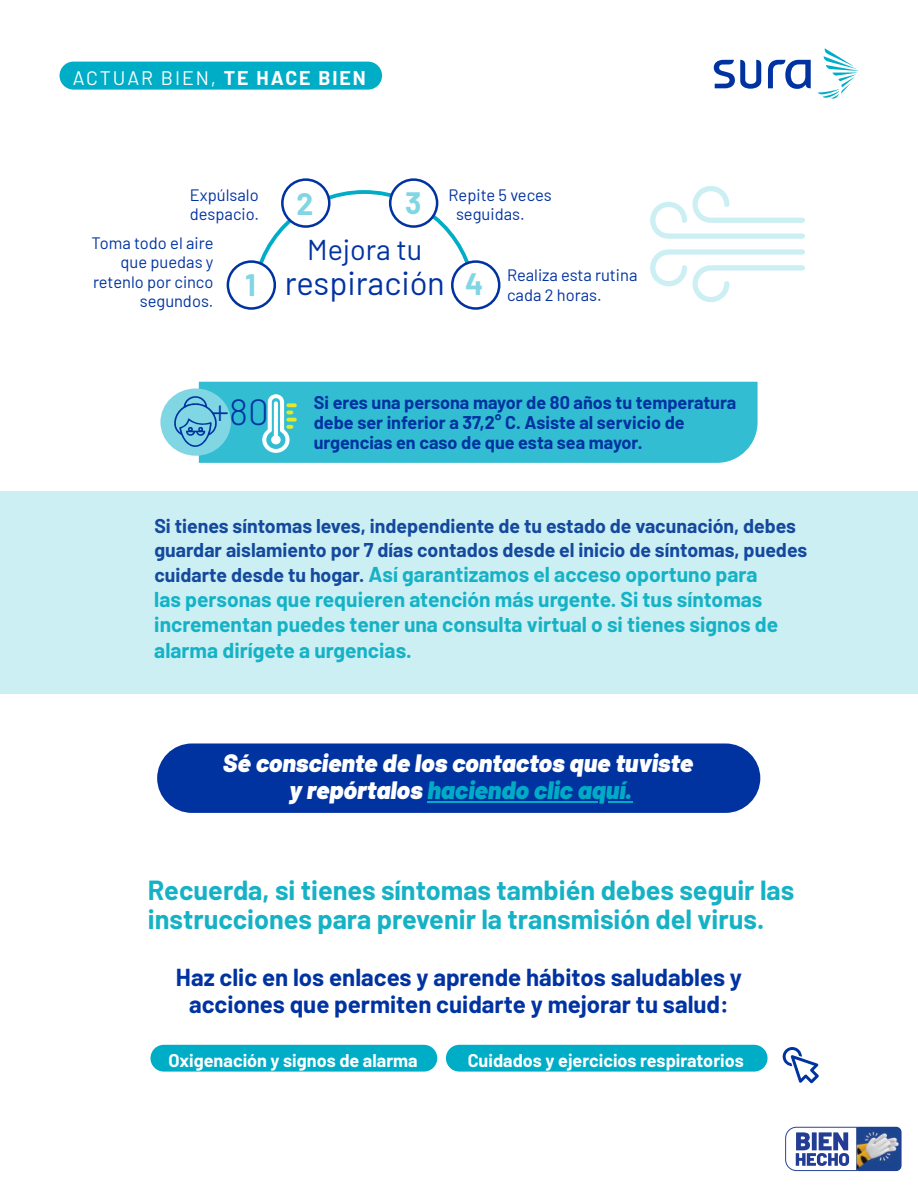
<style>
.page{position:relative;width:918px;height:1188px;background:#fff}
.page>*{position:absolute;margin:0;border:0;box-sizing:border-box;transform-origin:0 0}
.t1{font:32.7px "Barlow";color:#0033a1}
.t2{font:700 30.15px "Barlow";color:#80d6e3}
.t3{font:28.65px "Barlow";color:#0033a1}
.t4{font:700 27px/28.5px "Barlow";color:#15b2c6}
.t5{font:italic 900 25.05px/27.2px "Barlow";color:#fff;text-align:center}
.t6{font:700 24px/27px "Barlow";color:#0033a1;text-align:center}
.t7{font:700 21px/25.2px "Barlow";color:#15b2c6}
.t8{font:700 19.5px/23.4px "Barlow";color:#14499d}
.t9{font:19.5px "Barlow";letter-spacing:.1em;color:#fff}
.t10{font:700 18px/20.1px "Barlow";color:#0033a1}
.t11{font:700 18px "Barlow";color:#fff}
.t12{font:16.5px/19.5px "Barlow";color:#0033a1}
.s1{font-weight:700}
.s2{font-weight:700;font-size:30.15px;color:#80d6e3}
.s3{font-weight:300;font-size:36.75px}
.s4{font-size:19.5px;color:#14499d}
.s5{color:#00acc5}
</style>
<div class="page">
<svg style="left:818px;top:48px;width:40px;height:51px"></svg>
<svg style="left:714px;top:60px;width:47px;height:29px"></svg>
<svg style="left:768px;top:60px;width:43px;height:29px"></svg>
<div style="left:60px;top:62px;width:322px;height:28px;background:#00adc7;border-radius:14px"></div>
<div style="left:0;top:491px;width:918px;height:202px;background:#cceff4"></div>
<div style="left:446px;top:1045px;width:322px;height:27px;background:#00adc7;border-radius:13px"></div>
<div style="left:150px;top:1045px;width:287px;height:27px;background:#00adc7;border-radius:13px"></div>
<svg style="left:782px;top:1047px;width:37px;height:37px"></svg>
<div style="left:199px;top:382px;width:559px;height:81px;background:#33bdd2"></div>
<div style="left:160px;top:388px;width:71px;height:68px;background:#80d6e3;border-radius:50%"></div>
<svg style="left:174px;top:396px;width:43px;height:51px"></svg>
<svg style="left:262px;top:394px;width:35px;height:59px"></svg>
<svg style="left:650px;top:186px;width:155px;height:53px"></svg>
<svg style="left:650px;top:249px;width:155px;height:54px"></svg>
<svg style="left:256px;top:188px;width:215px;height:118px"></svg>
<div style="left:228px;top:262px;width:47px;height:46px;background:#fff;border-radius:50%"></div>
<div style="left:227px;top:260px;width:49px;height:50px;border:3px solid #0033a1;border-radius:50%"></div>
<div style="left:452px;top:262px;width:47px;height:46px;background:#fff;border-radius:50%"></div>
<div style="left:451px;top:260px;width:49px;height:50px;border:3px solid #0033a1;border-radius:50%"></div>
<div style="left:282px;top:180px;width:47px;height:47px;background:#fff;border-radius:50%"></div>
<div style="left:281px;top:178px;width:50px;height:50px;border:3px solid #0033a1;border-radius:50%"></div>
<div style="left:390px;top:180px;width:47px;height:47px;background:#fff;border-radius:50%"></div>
<div style="left:389px;top:178px;width:49px;height:50px;border:3px solid #0033a1;border-radius:50%"></div>
<svg style="left:785px;top:1127px;width:117px;height:44px"></svg>
<img style="left:857px;top:1128px;width:43px;height:42px">
<div style="left:157px;top:743px;width:603px;height:70px;background:#0033a0;border-radius:35px"></div>
<hr style="left:427px;top:802px;width:170px;height:1px;background:#00acc5">
<svg style="left:608px;top:802px;width:25px;height:1px"></svg>
<p class="t9" style="left:73px;top:64px;width:295px">ACTUAR BIEN, <span class="s1">TE HACE BIEN</span></p>
<p class="t12" style="left:456px;top:184px;width:97px;text-indent:-8px">Repite 5 veces seguidas.</p>
<p class="t12" style="left:190px;top:184px;width:71px">Expúlsalo despacio.</p>
<p class="t12" style="left:92px;top:232px;width:123px;text-align:right">Toma todo el aire que puedas y retenlo por cinco segundos.</p>
<h2 class="t2" style="left:296px;top:182px;width:18px">2</h2>
<h2 class="t2" style="left:405px;top:180px;width:18px">3</h2>
<h3 class="t3" style="left:307px;top:229px;width:117px">Mejora tu</h3>
<h1 class="t1" style="left:245px;top:260px;width:240px"><span class="s2">1</span> respiración <span class="s2">4</span></h1>
<p class="t12" style="left:507px;top:264px;width:132px">Realiza esta rutina cada 2 horas.</p>
<p class="t10" style="left:314px;top:391px;width:424px;text-indent:-103px"><span class="s3">+80</span> Si eres una persona mayor de 80 años tu temperatura debe ser inferior a 37,2° C. Asiste al servicio de urgencias en caso de que esta sea mayor.</p>
<p class="t8" style="left:154px;top:513px;width:654px">Si tienes síntomas leves, independiente de tu estado de vacunación, debes guardar aislamiento por 7 días contados desde el inicio de síntomas, puedes</p>
<p class="t7" style="left:154px;top:560px;width:625px"><span class="s4">cuidarte desde tu hogar.</span> Así garantizamos el acceso oportuno para las personas que requieren atención más urgente. Si tus síntomas incrementan puedes tener una consulta virtual o si tienes signos de alarma dirígete a urgencias.</p>
<p class="t5" style="left:223px;top:748px;width:472px">Sé consciente de los contactos que tuviste y repórtalos <span class="s5">haciendo clic aquí.</span></p>
<p class="t4" style="left:148px;top:874px;width:648px">Recuerda, si tienes síntomas también debes seguir las instrucciones para prevenir la transmisión del virus.</p>
<p class="t6" style="left:176px;top:962px;width:568px">Haz clic en los enlaces y aprende hábitos saludables y acciones que permiten cuidarte y mejorar tu salud:</p>
<p class="t11" style="left:168px;top:1047px;width:251px">Oxigenación y signos de alarma</p>
<p class="t11" style="left:468px;top:1047px;width:278px">Cuidados y ejercicios respiratorios</p>
</div>
